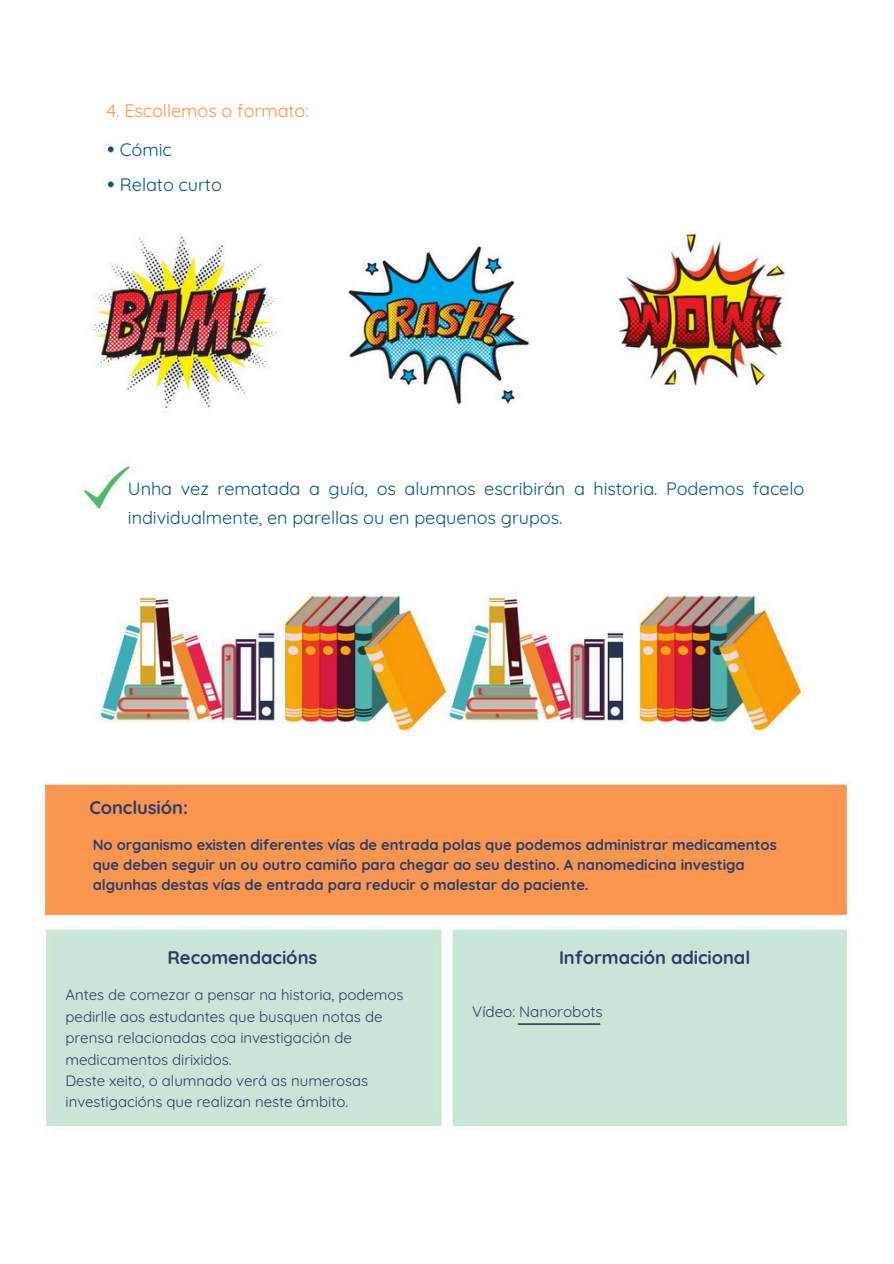
<style>
.page{position:relative;width:894px;height:1264px;background:#fff}
.page>*{position:absolute;margin:0;border:0;box-sizing:border-box;transform-origin:0 0}
.t1{font:700 18.3px "Quicksand";letter-spacing:-.005em;color:#293e6b}
.t2{font:18px/29.2px "Quicksand";letter-spacing:-.005em;color:#00568c}
.t3{font:18px "Quicksand";letter-spacing:-.005em;color:#ff914d}
.t4{font:15.15px "Quicksand";letter-spacing:-.005em;color:#293e6b}
.t5{font:15px/21.3px "Quicksand";letter-spacing:-.005em;color:#293e6b}
.t6{font:700 14.7px/20.2px "Quicksand";letter-spacing:-.005em;color:#293e6b}
</style>
<div class="page">
<img style="left:43px;top:144px;width:807px;height:983px">
<h3 class="t3" style="left:107px;top:99px;width:203px">4. Escollemos o formato:</h3>
<p class="t2" style="left:120px;top:132px;width:103px;line-height:34.8px">Cómic<br>Relato curto</p>
<p class="t2" style="left:128px;top:473px;width:677px">Unha vez rematada a guía, os alumnos escribirán a historia. Podemos facelo individualmente, en parellas ou en pequenos grupos.</p>
<h2 class="t1" style="left:89px;top:796px;width:100px">Conclusión:</h2>
<h1 class="t6" style="left:93px;top:834px;width:685px">No organismo existen diferentes vías de entrada polas que podemos administrar medicamentos que deben seguir un ou outro camiño para chegar ao seu destino. A nanomedicina investiga algunhas destas vías de entrada para reducir o malestar do paciente.</h1>
<h2 class="t1" style="left:167px;top:945px;width:151px">Recomendacións</h2>
<h2 class="t1" style="left:559px;top:945px;width:193px">Información adicional</h2>
<p class="t5" style="left:66px;top:984px;width:339px">Antes de comezar a pensar na historia, podemos pedirlle aos estudantes que busquen notas de prensa relacionadas coa investigación de medicamentos dirixidos.</p>
<h1 class="t5" style="left:66px;top:1069px;width:304px">Deste xeito, o alumnado verá as numerosas investigacións que realizan neste ámbito.</h1>
<h1 class="t4" style="left:472px;top:1002px;width:132px">Vídeo: Nanorobots</h1>
</div>
